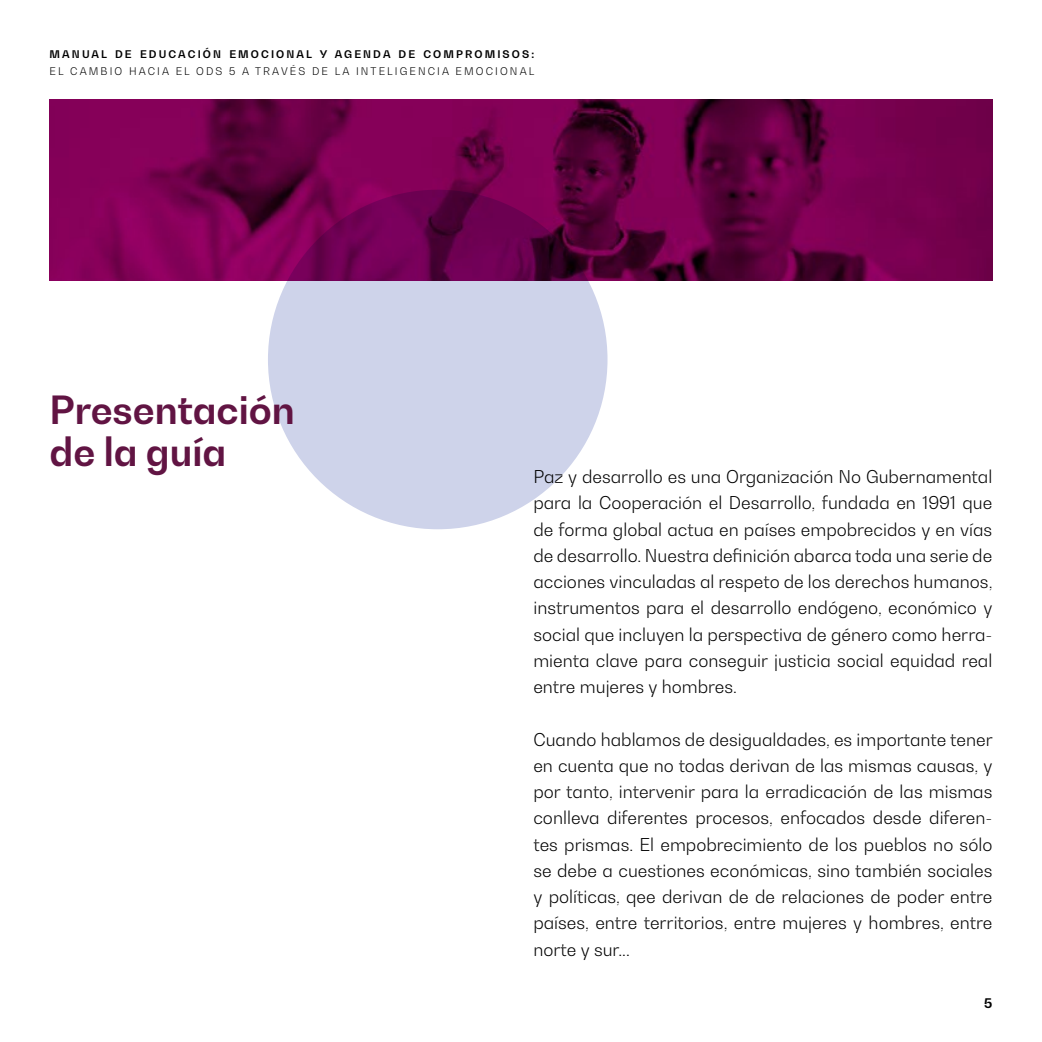
<style>
.page{position:relative;width:1042px;height:1042px;background:#fff}
.page>*{position:absolute;margin:0;border:0;box-sizing:border-box;transform-origin:0 0}
.t1{font:700 38.5px/42px "Bw Gradual";color:#611443}
.t2{font:300 17.5px/26.2px "Bw Gradual";color:#000;text-align:justify}
.t3{font:700 13.12px "Bw Gradual";color:#000}
.t4{font:300 10.5px "Bw Gradual";letter-spacing:.2em;color:#000}
.t5{font:700 10.5px "Bw Gradual";letter-spacing:.2em;color:#000}
</style>
<div class="page">
<img style="left:50px;top:99px;width:942px;height:181px">
<svg style="left:268px;top:190px;width:339px;height:339px;background:#b7a5c7"></svg>
<p class="t5" style="left:50px;top:47px;width:486px">MANUAL DE EDUCACIÓN EMOCIONAL Y AGENDA DE COMPROMISOS:</p>
<p class="t4" style="left:50px;top:65px;width:486px">EL CAMBIO HACIA EL ODS 5 A TRAVÉS DE LA INTELIGENCIA EMOCIONAL</p>
<h1 class="t1" style="left:50px;top:388px;width:247px">Presentación de la guía</h1>
<p class="t2" style="left:533px;top:463px;width:460px">Paz y desarrollo es una Organización No Gubernamental para la Cooperación el Desarrollo, fundada en 1991 que de forma global actua en países empobrecidos y en vías de desarrollo. Nuestra definición abarca toda una serie de acciones vinculadas al respeto de los derechos humanos, instrumentos para el desarrollo endógeno, económico y social que incluyen la perspectiva de género como herra&shy;mienta clave para conseguir justicia social equidad real entre mujeres y hombres.</p>
<p class="t2" style="left:533px;top:726px;width:461px">Cuando hablamos de desigualdades, es importante tener en cuenta que no todas derivan de las mismas causas, y por tanto, intervenir para la erradicación de las mismas conlleva diferentes procesos, enfocados desde diferen&shy;tes prismas. El empobrecimiento de los pueblos no sólo se debe a cuestiones económicas, sino también sociales y políticas, qee derivan de de relaciones de poder entre países, entre territorios, entre mujeres y hombres, entre norte y sur...</p>
<p class="t3" style="left:984px;top:995px;width:10px">5</p>
</div>
